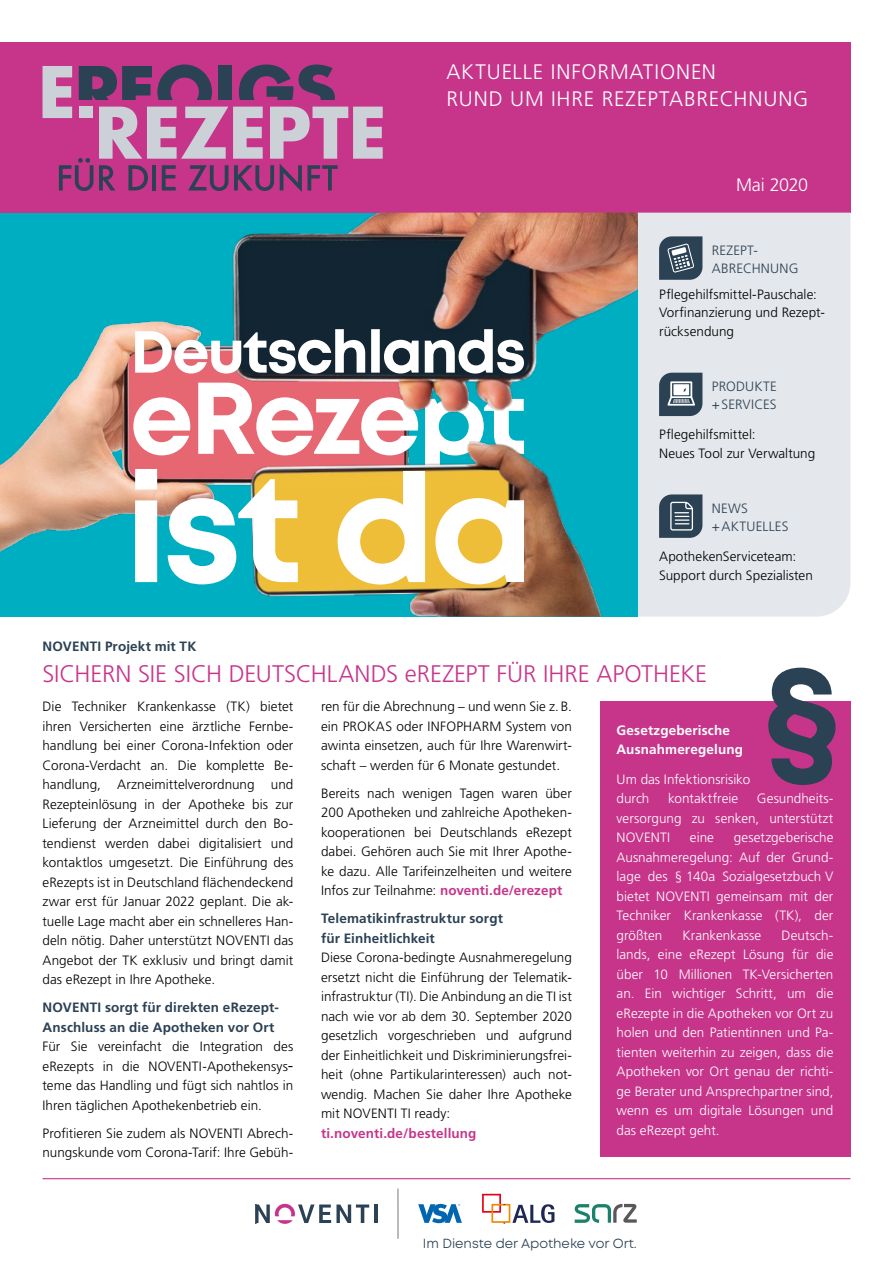
<style>
.page{position:relative;width:893px;height:1263px;background:#fff}
.page>*{position:absolute;margin:0;border:0;box-sizing:border-box;transform-origin:0 0}
.t1{font:700 150px "Mont";color:#2b4154}
.Head_16pt{font:300 24px "Frutiger LT";color:#c7358b}
.t2{font:300 21px "Frutiger LT";letter-spacing:.04em;color:#fff}
.t3{font:300 18px "Frutiger LT";letter-spacing:-.03em;color:#fff}
.Text_9pt{font:300 13.5px/19.5px "Frutiger LT";color:#000;text-align:justify}
.Text_9pt-2{font:300 13.5px/19.5px "Frutiger LT";color:#fff;text-align:justify}
.Zwiti{font:700 13.5px/19.5px "Frutiger LT";letter-spacing:.01em;color:#2b4154}
.Rubrik{font:300 13.5px/18.8px "Frutiger LT";color:#000}
.t4{font:300 13.5px/18px "Frutiger LT";letter-spacing:.015em;color:#2b4154}
.Zwiti-2{font:700 13.5px/18.8px "Frutiger LT";letter-spacing:.01em;color:#fff}
.Text_9pt-3{font:700 13.5px "Frutiger LT";letter-spacing:.01em;color:#c7358b}
.Pre-Head_9pt{font:700 13.5px "Frutiger LT";letter-spacing:.01em;color:#2b4154}
.t5{font:13.2px "Mont";color:#2b4154}
.s1{font-weight:700;color:#c7358b}
</style>
<div class="page">
<hr style="left:374px;top:1204px;width:3px;height:19px;background:#2b4154">
<svg style="left:418px;top:1204px;width:44px;height:19px"></svg>
<svg style="left:575px;top:1204px;width:62px;height:19px"></svg>
<hr style="left:398px;top:1188px;width:1px;height:51px;background:#565656">
<svg style="left:482px;top:1194px;width:72px;height:30px"></svg>
<svg style="left:255px;top:1204px;width:114px;height:20px"></svg>
<hr style="left:43px;top:1178px;width:807px;height:1px;background:#c7358b">
<div style="left:600px;top:701px;width:250px;height:456px;background:#c7358b"></div>
<div style="left:0;top:43px;width:850px;height:170px;background:#c7358b"></div>
<svg style="left:59px;top:158px;width:34px;height:33px"></svg>
<svg style="left:79px;top:64px;width:133px;height:36px"></svg>
<div style="left:219px;top:66px;width:13px;height:34px;background:#2b4154"></div>
<svg style="left:239px;top:65px;width:54px;height:35px"></svg>
<svg style="left:299px;top:65px;width:36px;height:35px"></svg>
<svg style="left:43px;top:66px;width:29px;height:52px"></svg>
<div style="left:79px;top:107px;width:13px;height:11px;background:#ccd0d7"></div>
<svg style="left:99px;top:107px;width:284px;height:85px"></svg>
<div style="left:638px;top:213px;width:212px;height:404px;background:#e4e7eb"></div>
<svg style="left:659px;top:236px;width:43px;height:44px;background:#4f6171"></svg>
<svg style="left:659px;top:373px;width:43px;height:43px;background:#5e6f7d"></svg>
<svg style="left:659px;top:494px;width:43px;height:44px;background:#4b5e6e"></svg>
<div style="left:0;top:213px;width:638px;height:404px;background:#00aec2"></div>
<img style="left:0;top:321px;width:223px;height:264px">
<img style="left:223px;top:213px;width:415px;height:170px">
<svg style="left:135px;top:329px;width:389px;height:45px;background:#92959b"></svg>
<img style="left:219px;top:456px;width:383px;height:161px">
<svg style="left:133px;top:383px;width:391px;height:201px;background:#d6c2a8"></svg>
<p class="t2" style="left:446px;top:60px;width:271px">AKTUELLE INFORMATIONEN</p>
<p class="t2" style="left:446px;top:87px;width:363px">RUND UM IHRE REZEPTABRECHNUNG</p>
<p class="t3" style="left:736px;top:175px;width:74px">Mai 2020</p>
<p class="t4" style="left:712px;top:242px;width:48px">REZEPT-</p>
<p class="t4" style="left:712px;top:260px;width:88px">ABRECHNUNG</p>
<p class="Rubrik" style="left:659px;top:285px;width:167px">Pflegehilfsmittel-Pauschale:<br>Vorfinanzierung und Rezept&shy;rücksendung</p>
<p class="t4" style="left:712px;top:378px;width:67px">PRODUKTE</p>
<p class="t4" style="left:712px;top:396px;width:66px">+SERVICES</p>
<p class="Text_9pt" style="left:659px;top:425px;width:158px;line-height:18.8px">Pflegehilfsmittel:<br>Neues Tool zur Verwaltung</p>
<p class="t4" style="left:712px;top:500px;width:78px">NEWS +AKTUELLES</p>
<p class="Text_9pt" style="left:659px;top:547px;width:155px;line-height:18.8px">ApothekenServiceteam:<br>Support durch Spezialisten</p>
<p class="Pre-Head_9pt" style="left:43px;top:638px;width:155px">NOVENTI Projekt mit TK</p>
<p class="Head_16pt" style="left:43px;top:660px;width:666px">SICHERN SIE SICH DEUTSCHLANDS eREZEPT FÜR IHRE APOTHEKE</p>
<p class="t1" style="left:762px;top:625px;width:82px">§</p>
<p class="Text_9pt" style="left:321px;top:697px;width:252px">ren für die Abrechnung – und wenn Sie z.B. ein PROKAS oder INFOPHARM System von awinta einsetzen, auch für Ihre Warenwirt&shy;schaft – werden für 6 Monate gestundet.</p>
<p class="Text_9pt" style="left:321px;top:783px;width:252px">Bereits nach wenigen Tagen waren über 200 Apotheken und zahlreiche Apotheken&shy;kooperationen bei Deutschlands eRezept dabei. Gehören auch Sie mit Ihrer Apothe&shy;ke dazu. Alle Tarifeinzelheiten und weitere Infos zur Teilnahme: <span class="s1">noventi.de/erezept</span></p>
<p class="Zwiti" style="left:321px;top:909px;width:183px">Telematikinfrastruktur sorgt für Einheitlichkeit</p>
<p class="Text_9pt" style="left:321px;top:948px;width:252px">Diese Corona-bedingte Ausnahmeregelung ersetzt nicht die Einführung der Telematik&shy;infrastruktur (TI). Die Anbindung an die TI ist nach wie vor ab dem 30. September 2020 gesetzlich vorgeschrieben und aufgrund der Einheitlichkeit und Diskriminierungsfrei&shy;heit (ohne Partikularinteressen) auch not&shy;wendig. Machen Sie daher Ihre Apotheke mit NOVENTI TI ready:</p>
<p class="Text_9pt-3" style="left:321px;top:1125px;width:157px">ti.noventi.de/bestellung</p>
<p class="Text_9pt" style="left:43px;top:697px;width:252px">Die Techniker Krankenkasse (TK) bietet ihren Versicherten eine ärztliche Fernbe&shy;handlung bei einer Corona-Infektion oder Corona-Verdacht an. Die komplette Be&shy;handlung, Arzneimittelverordnung und Rezepteinlösung in der Apotheke bis zur Lieferung der Arzneimittel durch den Bo&shy;tendienst werden dabei digitalisiert und kontaktlos umgesetzt. Die Einführung des eRezepts ist in Deutschland flächendeckend zwar erst für Januar 2022 geplant. Die ak&shy;tuelle Lage macht aber ein schnelleres Han&shy;deln nötig. Daher unterstützt NOVENTI das Angebot der TK exklusiv und bringt damit das eRezept in Ihre Apotheke.</p>
<p class="Zwiti" style="left:43px;top:998px;width:238px">NOVENTI sorgt für direkten eRezept-<br>Anschluss an die Apotheken vor Ort</p>
<p class="Text_9pt" style="left:43px;top:1037px;width:252px">Für Sie vereinfacht die Integration des eRezepts in die NOVENTI-Apothekensys&shy;teme das Handling und fügt sich nahtlos in Ihren täglichen Apothekenbetrieb ein.</p>
<p class="Text_9pt" style="left:43px;top:1123px;width:252px">Profitieren Sie zudem als NOVENTI Abrech&shy;nungskunde vom Corona-Tarif: Ihre Gebüh-</p>
<p class="Zwiti-2" style="left:617px;top:721px;width:128px">Gesetzgeberische<br>Ausnahmeregelung</p>
<p class="Text_9pt-2" style="left:617px;top:770px;width:135px">Um das Infektionsrisiko</p>
<p class="Text_9pt-2" style="left:617px;top:789px;width:34px">durch</p>
<p class="Text_9pt-2" style="left:668px;top:789px;width:72px">kontaktfreie</p>
<p class="Text_9pt-2" style="left:617px;top:789px;width:218px;text-indent:140px">Gesundheits&shy;versorgung zu senken, unterstützt NOVENTI</p>
<p class="Text_9pt-2" style="left:617px;top:828px;width:218px;text-indent:117px">gesetzgeberische Ausnahmeregelung: Auf der Grund&shy;lage des § 140a Sozialgesetzbuch V bietet NOVENTI gemeinsam mit der Techniker Krankenkasse (TK), der größten</p>
<p class="Text_9pt-2" style="left:690px;top:828px;width:26px">eine</p>
<p class="Text_9pt-2" style="left:617px;top:926px;width:218px;text-indent:165px">Deutsch&shy;lands, eine eRezept Lösung für die über 10 Millionen TK-Versicherten an. Ein wichtiger Schritt, um die eRezepte in die Apotheken vor Ort zu holen und den Patientinnen und Pa&shy;tienten weiterhin zu zeigen, dass die Apotheken vor Ort genau der richti&shy;ge Berater und Ansprechpartner sind, wenn es um digitale Lösungen und das eRezept geht.</p>
<p class="Text_9pt-2" style="left:682px;top:926px;width:80px">Krankenkasse</p>
<p class="t5" style="left:423px;top:1235px;width:215px">Im Dienste der Apotheke vor Ort.</p>
</div>
